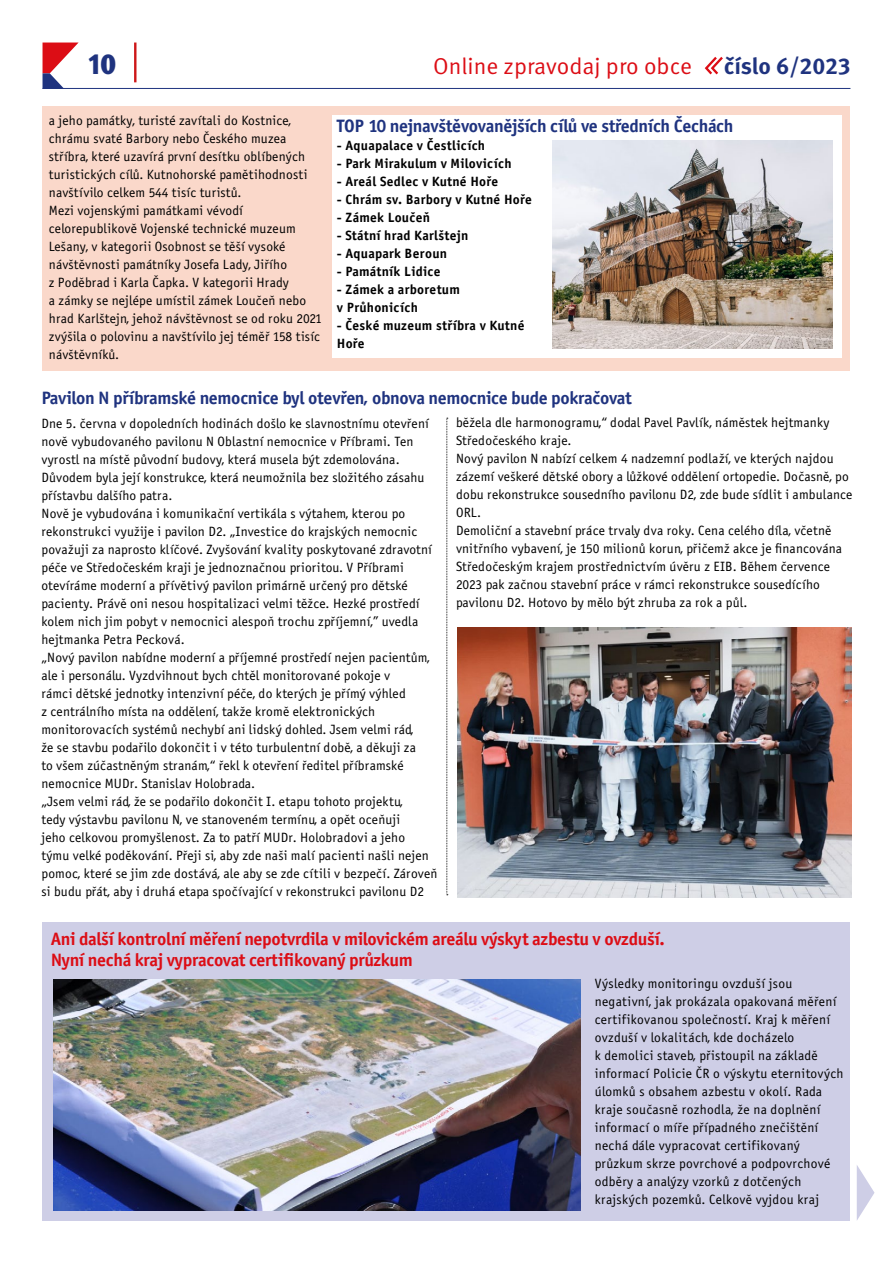
<style>
.page{position:relative;width:893px;height:1263px;background:#fff}
.page>*{position:absolute;margin:0;border:0;box-sizing:border-box;transform-origin:0 0}
.t1{font:900 28.95px "Meta Pro";color:#1f337f}
.t2{font:22.95px "Meta Pro";color:#dc0d15}
.t3{font:700 22.95px "Meta Pro";color:#1f337f}
.t4{font:18px/21px "Officina Sans Bold ITC";letter-spacing:-.02em;color:#dc0d15}
.t5{font:18px "Officina Sans Bold ITC";letter-spacing:-.02em;color:#1f337f}
.t6{font:13.5px/18px "Officina Sans Book ITC";letter-spacing:.01em;color:#000}
.t7{font:13.5px/18px "Officina Sans Bold ITC";letter-spacing:.02em;color:#000}
</style>
<div class="page">
<svg style="left:43px;top:43px;width:35px;height:45px"></svg>
<hr style="left:43px;top:88px;width:807px;height:1px;background:#1f337f">
<hr style="left:134px;top:43px;width:2px;height:39px;background:#cd1719">
<svg style="left:704px;top:57px;width:19px;height:18px"></svg>
<div style="left:43px;top:106px;width:807px;height:265px;background:#fad8ca"></div>
<img style="left:457px;top:627px;width:394px;height:270px">
<svg style="left:857px;top:1165px;width:17px;height:55px"></svg>
<svg style="left:446px;top:418px;width:2px;height:477px"></svg>
<div style="left:333px;top:115px;width:509px;height:242px;background:#fff"></div>
<img style="left:553px;top:141px;width:280px;height:208px">
<div style="left:43px;top:922px;width:807px;height:298px;background:#cecee6"></div>
<img style="left:53px;top:979px;width:527px;height:232px">
<h1 class="t1" style="left:88px;top:41px;width:30px">10</h1>
<h2 class="t2" style="left:433px;top:49px;width:260px">Online zpravodaj pro obce</h2>
<h2 class="t3" style="left:724px;top:49px;width:128px">číslo 6/2023</h2>
<p class="t6" style="left:49px;top:111px;width:274px">a jeho památky, turisté zavítali do Kostnice, chrámu svaté Barbory nebo Českého muzea stříbra, které uzavírá první desítku oblíbených turistických cílů. Kutnohorské pamětihodnosti navštívilo celkem 544 tisíc turistů.<br>Mezi vojenskými památkami vévodí celorepublikově Vojenské technické muzeum Lešany, v kategorii Osobnost se těší vysoké návštěvnosti památníky Josefa Lady, Jiřího<br>z Poděbrad i Karla Čapka. V kategorii Hrady<br>a zámky se nejlépe umístil zámek Loučeň nebo hrad Karlštejn, jehož návštěvnost se od roku 2021 zvýšila o polovinu a navštívilo jej téměř 158 tisíc návštěvníků.</p>
<h3 class="t5" style="left:337px;top:115px;width:398px">TOP 10 nejnavštěvovanějších cílů ve středních Čechách</h3>
<p class="t7" style="left:337px;top:136px;width:150px">- Aquapalace v Čestlicích</p>
<p class="t7" style="left:337px;top:154px;width:176px">- Park Mirakulum v Milovicích</p>
<p class="t7" style="left:337px;top:172px;width:163px">- Areál Sedlec v Kutné Hoře</p>
<p class="t7" style="left:337px;top:190px;width:197px">- Chrám sv. Barbory v Kutné Hoře</p>
<p class="t7" style="left:337px;top:208px;width:95px">- Zámek Loučeň</p>
<p class="t7" style="left:337px;top:226px;width:133px">- Státní hrad Karlštejn</p>
<p class="t7" style="left:337px;top:244px;width:112px">- Aquapark Beroun</p>
<p class="t7" style="left:337px;top:262px;width:105px">- Památník Lidice</p>
<p class="t7" style="left:337px;top:280px;width:125px">- Zámek a arboretum v Průhonicích</p>
<p class="t7" style="left:337px;top:316px;width:189px">- České muzeum stříbra v Kutné<br>Hoře</p>
<h3 class="t5" style="left:41px;top:387px;width:592px">Pavilon N příbramské nemocnice byl otevřen, obnova nemocnice bude pokračovat</h3>
<p class="t6" style="left:41px;top:414px;width:398px">Dne 5. června v dopoledních hodinách došlo ke slavnostnímu otevření nově vybudovaného pavilonu N Oblastní nemocnice v Příbrami. Ten vyrostl na místě původní budovy, která musela být zdemolována.<br>Důvodem byla její konstrukce, která neumožnila bez složitého zásahu přístavbu dalšího patra.<br>Nově je vybudována i komunikační vertikála s výtahem, kterou po rekonstrukci využije i pavilon D2. „Investice do krajských nemocnic považuji za naprosto klíčové. Zvyšování kvality poskytované zdravotní péče ve Středočeském kraji je jednoznačnou prioritou. V Příbrami otevíráme moderní a přívětivý pavilon primárně určený pro dětské pacienty. Právě oni nesou hospitalizaci velmi těžce. Hezké prostředí kolem nich jim pobyt v nemocnici alespoň trochu zpříjemní,” uvedla hejtmanka Petra Pecková.<br>„Nový pavilon nabídne moderní a příjemné prostředí nejen pacientům, ale i personálu. Vyzdvihnout bych chtěl monitorované pokoje v<br>rámci dětské jednotky intenzivní péče, do kterých je přímý výhled<br>z centrálního místa na oddělení, takže kromě elektronických monitorovacích systémů nechybí ani lidský dohled. Jsem velmi rád,<br>že se stavbu podařilo dokončit i v této turbulentní době, a děkuji za<br>to všem zúčastněným stranám,“ řekl k otevření ředitel příbramské nemocnice MUDr. Stanislav Holobrada.<br>„Jsem velmi rád, že se podařilo dokončit I. etapu tohoto projektu,<br>tedy výstavbu pavilonu N, ve stanoveném termínu, a opět oceňuji<br>jeho celkovou promyšlenost. Za to patří MUDr. Holobradovi a jeho<br>týmu velké poděkování. Přeji si, aby zde naši malí pacienti našli nejen pomoc, které se jim zde dostává, ale aby se zde cítili v bezpečí. Zároveň si budu přát, aby i druhá etapa spočívající v rekonstrukci pavilonu D2</p>
<p class="t6" style="left:456px;top:414px;width:398px">běžela dle harmonogramu,“ dodal Pavel Pavlík, náměstek hejtmanky Středočeského kraje.<br>Nový pavilon N nabízí celkem 4 nadzemní podlaží, ve kterých najdou zázemí veškeré dětské obory a lůžkové oddělení ortopedie. Dočasně, po dobu rekonstrukce sousedního pavilonu D2, zde bude sídlit i ambulance ORL.<br>Demoliční a stavební práce trvaly dva roky. Cena celého díla, včetně vnitřního vybavení, je 150 milionů korun, přičemž akce je financována Středočeským krajem prostřednictvím úvěru z EIB. Během července 2023 pak začnou stavební práce v rámci rekonstrukce sousedícího pavilonu D2. Hotovo by mělo být zhruba za rok a půl.</p>
<h3 class="t4" style="left:51px;top:929px;width:615px">Ani další kontrolní měření nepotvrdila v milovickém areálu výskyt azbestu v ovzduší.<br>Nyní nechá kraj vypracovat certifikovaný průzkum</h3>
<p class="t6" style="left:595px;top:974px;width:250px">Výsledky monitoringu ovzduší jsou negativní, jak prokázala opakovaná měření certifikovanou společností. Kraj k měření ovzduší v lokalitách, kde docházelo<br>k demolici staveb, přistoupil na základě informací Policie ČR o výskytu eternitových úlomků s obsahem azbestu v okolí. Rada kraje současně rozhodla, že na doplnění informací o míře případného znečištění nechá dále vypracovat certifikovaný průzkum skrze povrchové a podpovrchové odběry a analýzy vzorků z dotčených krajských pozemků. Celkově vyjdou kraj</p>
</div>
